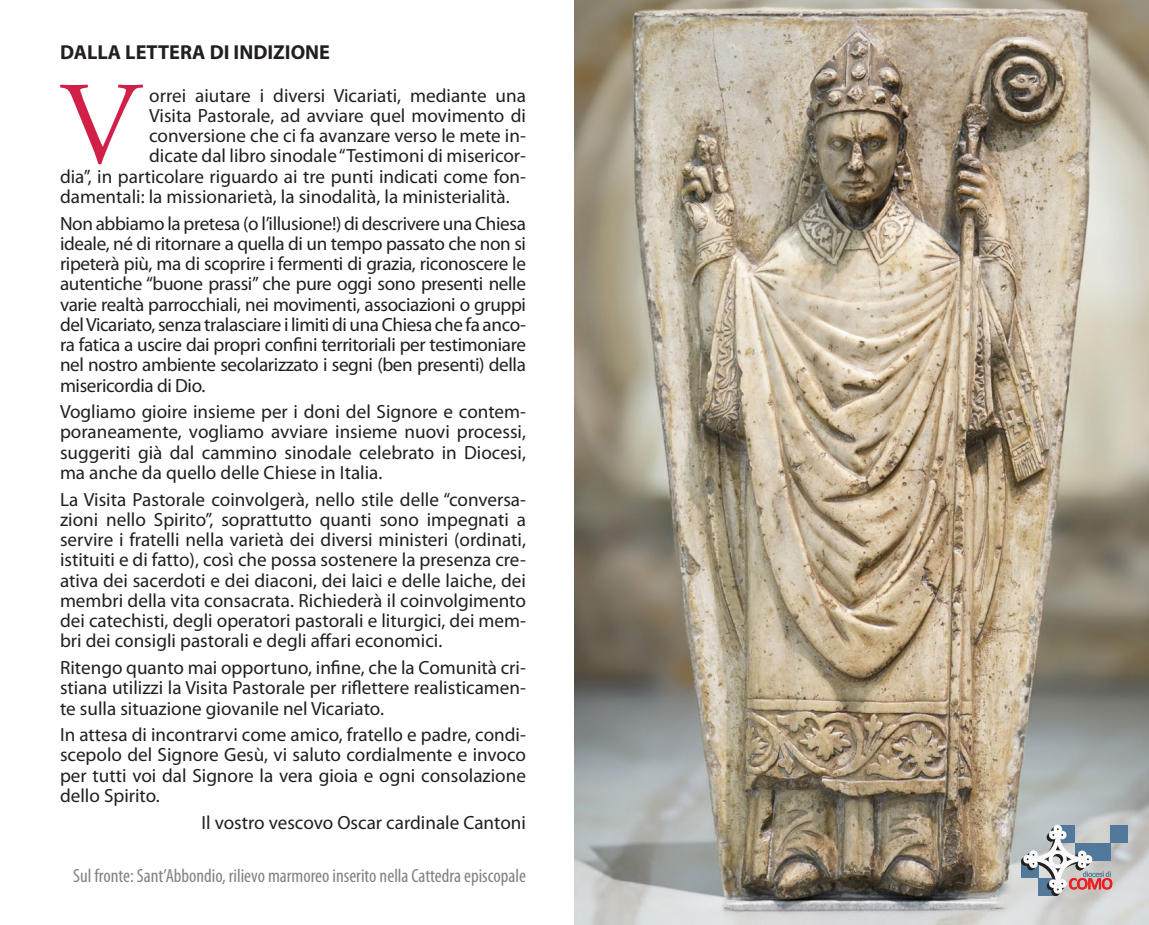
<style>
.page{position:relative;width:1149px;height:925px;background:#fff}
.page>*{position:absolute;margin:0;border:0;box-sizing:border-box;transform-origin:0 0}
.Tabella_11-11{font:117.23px "Adobe Garamond Pro";color:#d12048}
.Tabella_11-11-2{font:700 20.25px "Myriad Pro";color:#231f20}
.Testo_retro{font:19.12px/20.2px "Myriad Pro";color:#231f20;text-align:justify}
.Tabella_11-11-3{font:19.12px "Myriad Pro";color:#231f20}
.Testo_retro-2{font:condensed 19.12px "Myriad Pro";color:#808285}
</style>
<div class="page">
<img style="left:574px;top:0;width:574px;height:925px">
<div style="left:1020px;top:860px;width:18px;height:18px;background:#52789c"></div>
<div style="left:1038px;top:878px;width:17px;height:18px;background:#52789c"></div>
<svg style="left:1020px;top:857px;width:9px;height:9px"></svg>
<div style="left:1050px;top:827px;width:9px;height:9px;background:#bbc3c6;border-radius:50%"></div>
<svg style="left:1050px;top:887px;width:9px;height:9px"></svg>
<div style="left:1057px;top:825px;width:17px;height:18px;background:#52789c"></div>
<div style="left:1053px;top:825px;width:8px;height:8px;background:#fafafa;border-radius:50%"></div>
<div style="left:1110px;top:825px;width:17px;height:18px;background:#52789c"></div>
<svg style="left:1024px;top:828px;width:87px;height:64px"></svg>
<p class="Tabella_11-11-2" style="left:60px;top:39px;width:271px">DALLA LETTERA DI INDIZIONE</p>
<p class="Tabella_11-11" style="left:60px;top:55px;width:81px">V</p>
<p class="Tabella_11-11-3" style="left:149px;top:83px;width:378px">orrei aiutare i diversi Vicariati, mediante una</p>
<p class="Tabella_11-11-3" style="left:149px;top:104px;width:378px">Visita Pastorale, ad avviare quel movimento di</p>
<p class="Tabella_11-11-3" style="left:149px;top:124px;width:378px">conversione che ci fa avanzare verso le mete in-</p>
<p class="Tabella_11-11-3" style="left:149px;top:144px;width:378px">dicate dal libro sinodale “Testimoni di misericor-</p>
<p class="Tabella_11-11-3" style="left:60px;top:164px;width:467px">dia”, in particolare riguardo ai tre punti indicati come fon-</p>
<p class="Tabella_11-11-3" style="left:60px;top:185px;width:451px">damentali: la missionarietà, la sinodalità, la ministerialità.</p>
<p class="Testo_retro" style="left:60px;top:213px;width:467px">Non abbiamo la pretesa (o l’illusione!) di descrivere una Chiesa ideale, né di ritornare a quella di un tempo passato che non si ripeterà più, ma di scoprire i fermenti di grazia, riconoscere le autentiche “buone prassi” che pure oggi sono presenti nelle varie realtà parrocchiali, nei movimenti, associazioni o gruppi del Vicariato, senza tralasciare i limiti di una Chiesa che fa anco&shy;ra fatica a uscire dai propri confini territoriali per testimoniare nel nostro ambiente secolarizzato i segni (ben presenti) della misericordia di Dio.</p>
<p class="Testo_retro" style="left:60px;top:401px;width:467px">Vogliamo gioire insieme per i doni del Signore e contem&shy;poraneamente, vogliamo avviare insieme nuovi processi, suggeriti già dal cammino sinodale celebrato in Diocesi, ma anche da quello delle Chiese in Italia.</p>
<p class="Testo_retro" style="left:60px;top:489px;width:467px">La Visita Pastorale coinvolgerà, nello stile delle “conversa&shy;zioni nello Spirito”, soprattutto quanti sono impegnati a servire i fratelli nella varietà dei diversi ministeri (ordinati, istituiti e di fatto), così che possa sostenere la presenza cre&shy;ativa dei sacerdoti e dei diaconi, dei laici e delle laiche, dei membri della vita consacrata. Richiederà il coinvolgimento dei catechisti, degli operatori pastorali e liturgici, dei mem&shy;bri dei consigli pastorali e degli affari economici.</p>
<p class="Testo_retro" style="left:60px;top:657px;width:467px">Ritengo quanto mai opportuno, infine, che la Comunità cri&shy;stiana utilizzi la Visita Pastorale per riflettere realisticamen&shy;te sulla situazione giovanile nel Vicariato.</p>
<p class="Testo_retro" style="left:60px;top:724px;width:467px">In attesa di incontrarvi come amico, fratello e padre, condi&shy;scepolo del Signore Gesù, vi saluto cordialmente e invoco per tutti voi dal Signore la vera gioia e ogni consolazione dello Spirito.</p>
<p class="Testo_retro" style="left:201px;top:812px;width:326px">Il vostro vescovo Oscar cardinale Cantoni</p>
<p class="Testo_retro-2" style="left:73px;top:864px;width:454px">Sul fronte: Sant’Abbondio, rilievo marmoreo inserito nella Cattedra episcopale</p>
</div>
